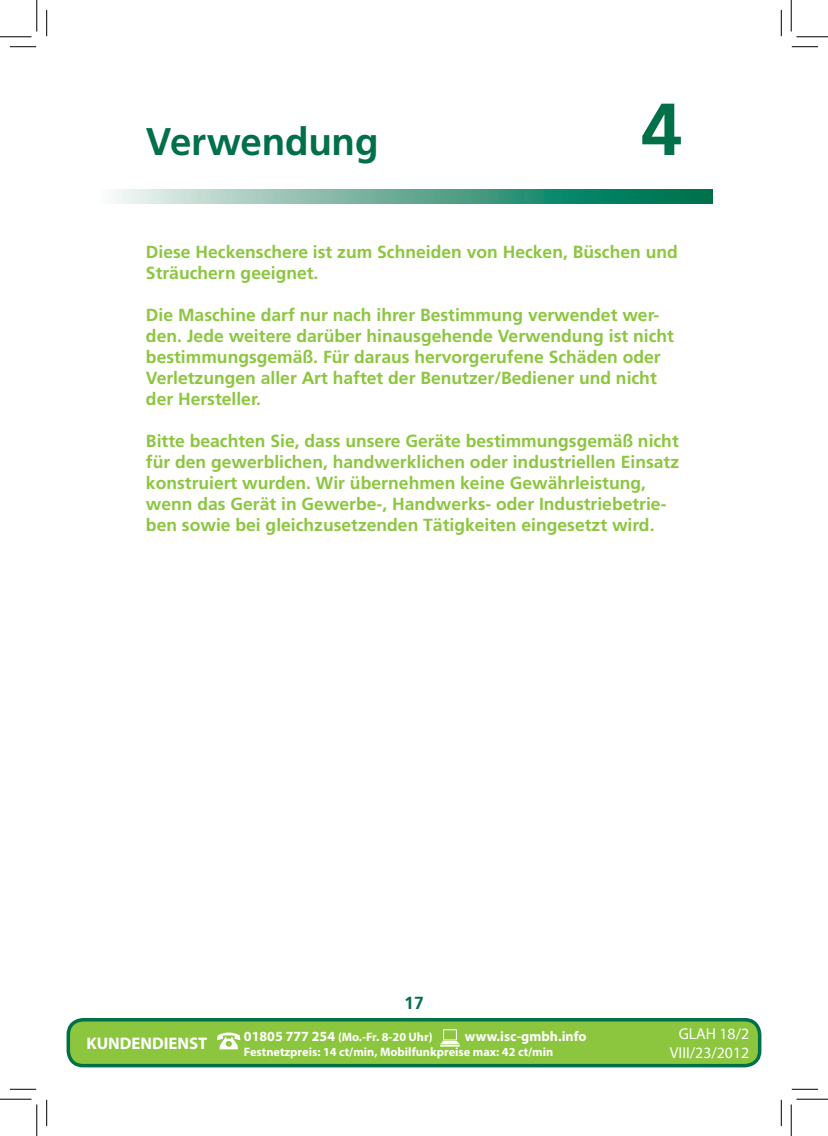
<style>
.page{position:relative;width:828px;height:1136px;background:#fff}
.page>*{position:absolute;margin:0;border:0;box-sizing:border-box;transform-origin:0 0}
.t1{font:700 73.5px "Frutiger";color:#007049}
.t2{font:700 38.5px "Frutiger";letter-spacing:-.005em;color:#007049}
.t3{font:700 17.5px/21px "Frutiger";color:#8bc63e}
.t4{font:700 17.5px "Frutiger";color:#007049}
.t5{font:700 16.8px "Myriad Pro";color:#fff}
.t6{font:15.75px/18.9px "Myriad Pro";color:#fff;text-align:center}
.t7{font:700 14px "Myriad Pro";color:#fff}
.t8{font:700 12.25px/14.7px "Myriad Pro";color:#fff}
.s1{font-size:14px}
</style>
<div class="page">
<div style="left:68px;top:1019px;width:691px;height:46px;background:#8bc63e;border-radius:15px"></div>
<div style="left:67px;top:1017px;width:694px;height:50px;border:4px solid #007049;border-radius:15px"></div>
<svg style="left:440px;top:1029px;width:19px;height:17px"></svg>
<svg style="left:217px;top:1032px;width:23px;height:17px"></svg>
<svg style="left:114px;top:190px;width:598px;height:13px;background:#63aa95"></svg>
<svg style="left:10px;top:46px;width:26px;height:1px"></svg>
<svg style="left:791px;top:46px;width:27px;height:1px"></svg>
<svg style="left:10px;top:1088px;width:26px;height:1px"></svg>
<svg style="left:792px;top:1088px;width:26px;height:1px"></svg>
<svg style="left:46px;top:10px;width:1px;height:26px"></svg>
<svg style="left:46px;top:1099px;width:1px;height:26px"></svg>
<svg style="left:781px;top:10px;width:1px;height:26px"></svg>
<svg style="left:781px;top:1099px;width:1px;height:26px"></svg>
<hr style="left:0;top:36px;width:32px;height:1px;background:#000">
<hr style="left:796px;top:36px;width:32px;height:1px;background:#000">
<hr style="left:0;top:1098px;width:32px;height:1px;background:#000">
<hr style="left:796px;top:1098px;width:32px;height:1px;background:#000">
<hr style="left:36px;top:0;width:1px;height:31px;background:#000">
<hr style="left:36px;top:1104px;width:1px;height:31px;background:#000">
<hr style="left:790px;top:0;width:1px;height:31px;background:#000">
<hr style="left:790px;top:1104px;width:1px;height:31px;background:#000">
<h2 class="t2" style="left:146px;top:119px;width:234px">Verwendung</h2>
<h1 class="t1" style="left:641px;top:86px;width:42px">4</h1>
<p class="t3" style="left:146px;top:241px;width:533px">Diese Heckenschere ist zum Schneiden von Hecken, Büschen und<br>Sträuchern geeignet.</p>
<p class="t3" style="left:146px;top:304px;width:529px">Die Maschine darf nur nach ihrer Bestimmung verwendet wer&shy;den. Jede weitere darüber hinausgehende Verwendung ist nicht bestimmungsgemäß. Für daraus hervorgerufene Schäden oder Verletzungen aller Art haftet der Benutzer/Bediener und nicht der Hersteller.</p>
<p class="t3" style="left:146px;top:430px;width:534px">Bitte beachten Sie, dass unsere Geräte bestimmungsgemäß nicht für den gewerblichen, handwerklichen oder industriellen Einsatz konstruiert wurden. Wir übernehmen keine Gewährleistung, wenn das Gerät in Gewerbe-, Handwerks- oder Industriebetrie&shy;ben sowie bei gleichzusetzenden Tätigkeiten eingesetzt wird.</p>
<p class="t4" style="left:404px;top:992px;width:21px">17</p>
<p class="t8" style="left:244px;top:1028px;width:311px"><span class="s1">01805 777 254</span> (Mo.-Fr. 8-20 Uhr)<br>Festnetzpreis: 14 ct/min, Mobilfunkpreise max: 42 ct/min</p>
<p class="t5" style="left:86px;top:1031px;width:122px">KUNDENDIENST</p>
<p class="t7" style="left:465px;top:1026px;width:123px">www.isc-gmbh.info</p>
<p class="t6" style="left:669px;top:1023px;width:81px">GLAH 18/2<br>VIII/23/2012</p>
</div>
